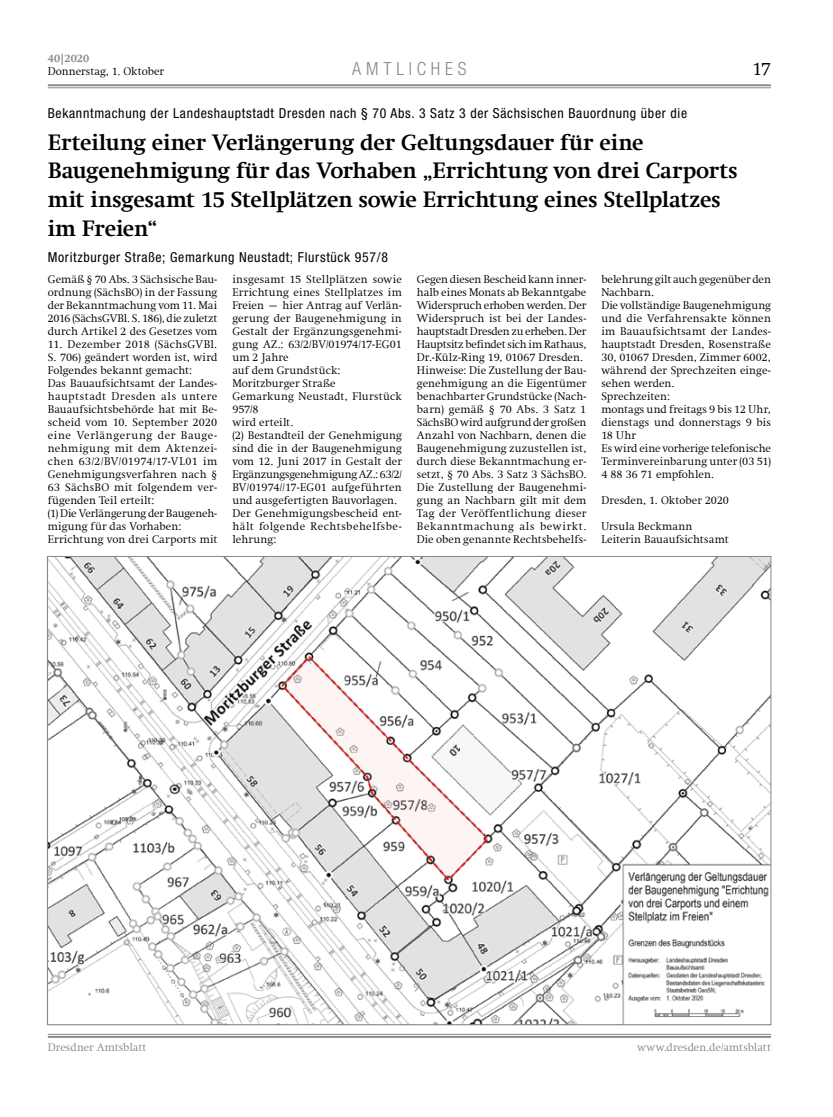
<style>
.page{position:relative;width:833px;height:1117px;background:#fff}
.page>*{position:absolute;margin:0;border:0;box-sizing:border-box;transform-origin:0 0}
.Über-3spaltig{font:700 22.5px/28.8px "Swift Com";letter-spacing:-.005em;color:#000}
.t1{font:300 18.75px "Swift Com";color:#000}
.Rubriktitel{font:300 condensed 18.12px "Helvetica Neue";letter-spacing:.265em;color:#87888a}
.Dachzeile_amtl{font:condensed 13.75px "Helvetica Neue";letter-spacing:.05em;color:#000}
.Unterzeile_amtl{font:condensed 13.75px "Helvetica Neue";letter-spacing:.05em;color:#000}
.Fliesstext{font:300 11.25px/13px "Swift Com";letter-spacing:.01em;color:#000;text-align:justify}
.t2{font:300 11.25px "Swift Com";letter-spacing:.005em;color:#87888a}
.t3{font:700 11.25px "Swift Com";letter-spacing:.005em;color:#87888a}
</style>
<div class="page">
<hr style="left:48px;top:87px;width:723px;height:1px;background:#87888a">
<hr style="left:48px;top:84px;width:723px;height:2px;background:#87888a">
<hr style="left:48px;top:1033px;width:723px;height:1px;background:#87888a">
<hr style="left:48px;top:1035px;width:723px;height:2px;background:#87888a">
<img style="left:49px;top:558px;width:720px;height:464px">
<p class="t3" style="left:48px;top:52px;width:43px">40|2020</p>
<p class="Fliesstext" style="left:48px;top:65px;width:118px">Donnerstag, 1. Oktober</p>
<p class="Rubriktitel" style="left:352px;top:58px;width:116px">AMTLICHES</p>
<p class="Dachzeile_amtl" style="left:48px;top:105px;width:641px">Bekanntmachung der Landeshauptstadt Dresden nach § 70 Abs. 3 Satz 3 der Sächsischen Bauordnung über die</p>
<p class="Über-3spaltig" style="left:48px;top:127px;width:691px">Erteilung einer Verlängerung der Geltungsdauer für eine Baugenehmigung für das Vorhaben „Errichtung von drei Carports mit insgesamt 15 Stellplätzen sowie Errichtung eines Stellplatzes im Freien“</p>
<p class="Unterzeile_amtl" style="left:48px;top:249px;width:342px">Moritzburger Straße; Gemarkung Neustadt; Flurstück 957/8</p>
<h2 class="t1" style="left:752px;top:58px;width:20px">17</h2>
<p class="Fliesstext" style="left:48px;top:273px;width:171px">Gemäß § 70 Abs. 3 Sächsische Bau&shy;ordnung (SächsBO) in der Fassung der Bekanntmachung vom 11. Mai 2016 (SächsGVBl. S. 186), die zuletzt durch Artikel 2 des Gesetzes vom</p>
<p class="Fliesstext" style="left:48px;top:338px;width:171px">11. Dezember 2018 (SächsGVBl.<br>S. 706) geändert worden ist, wird Folgendes bekannt gemacht:</p>
<p class="Fliesstext" style="left:48px;top:377px;width:171px">Das Bauaufsichtsamt der Landes&shy;hauptstadt Dresden als untere Bauaufsichtsbehörde hat mit Be&shy;scheid vom 10. September 2020 eine Verlängerung der Bauge&shy;nehmigung mit dem Aktenzei&shy;chen 63/2/BV/01974/17-VL01 im Genehmigungsverfahren nach § 63 SächsBO mit folgendem ver&shy;fügenden Teil erteilt:</p>
<p class="Fliesstext" style="left:48px;top:507px;width:171px">(1) Die Verlängerung der Baugeneh&shy;migung für das Vorhaben:</p>
<p class="Fliesstext" style="left:48px;top:533px;width:171px">Errichtung von drei Carports mit</p>
<p class="Fliesstext" style="left:232px;top:273px;width:171px">insgesamt 15 Stellplätzen sowie Errichtung eines Stellplatzes im Freien – hier Antrag auf Verlän&shy;gerung der Baugenehmigung in Gestalt der Ergänzungsgenehmi&shy;gung AZ.: 63/2/BV/01974/17-EG01 um 2 Jahre</p>
<p class="Fliesstext" style="left:232px;top:364px;width:110px">auf dem Grundstück:</p>
<p class="Fliesstext" style="left:232px;top:377px;width:105px">Moritzburger Straße</p>
<p class="Fliesstext" style="left:232px;top:390px;width:171px">Gemarkung Neustadt, Flurstück<br>957/8</p>
<p class="Fliesstext" style="left:232px;top:416px;width:63px">wird erteilt.</p>
<p class="Fliesstext" style="left:232px;top:429px;width:171px">(2) Bestandteil der Genehmigung sind die in der Baugenehmigung vom 12. Juni 2017 in Gestalt der Ergänzungsgenehmigung AZ.: 63/2/ BV/01974//17-EG01 aufgeführten und ausgefertigten Bauvorlagen.</p>
<p class="Fliesstext" style="left:232px;top:507px;width:171px">Der Genehmigungsbescheid ent&shy;hält folgende Rechtsbehelfsbe&shy;lehrung:</p>
<p class="Fliesstext" style="left:417px;top:273px;width:171px">Gegen diesen Bescheid kann inner&shy;halb eines Monats ab Bekanntgabe Widerspruch erhoben werden. Der Widerspruch ist bei der Landes&shy;hauptstadt Dresden zu erheben. Der Hauptsitz befindet sich im Rathaus, Dr.-Külz-Ring 19, 01067 Dresden.</p>
<p class="Fliesstext" style="left:417px;top:364px;width:171px">Hinweise: Die Zustellung der Bau&shy;genehmigung an die Eigentümer benachbarter Grundstücke (Nach&shy;barn) gemäß § 70 Abs. 3 Satz 1<br>SächsBO wird aufgrund der großen Anzahl von Nachbarn, denen die Baugenehmigung zuzustellen ist, durch diese Bekanntmachung er&shy;setzt, § 70 Abs. 3 Satz 3 SächsBO.<br>Die Zustellung der Baugenehmi&shy;gung an Nachbarn gilt mit dem Tag der Veröffentlichung dieser Bekanntmachung als bewirkt.<br>Die oben genannte Rechtsbehelfs-</p>
<p class="Fliesstext" style="left:601px;top:273px;width:171px">belehrung gilt auch gegenüber den<br>Nachbarn.</p>
<p class="Fliesstext" style="left:601px;top:299px;width:171px">Die vollständige Baugenehmigung und die Verfahrensakte können im Bauaufsichtsamt der Landes&shy;hauptstadt Dresden, Rosenstraße 30, 01067 Dresden, Zimmer 6002, während der Sprechzeiten einge&shy;sehen werden.</p>
<p class="Fliesstext" style="left:601px;top:390px;width:70px">Sprechzeiten:</p>
<p class="Fliesstext" style="left:601px;top:403px;width:171px">montags und freitags 9 bis 12 Uhr, dienstags und donnerstags 9 bis 18 Uhr</p>
<p class="Fliesstext" style="left:601px;top:442px;width:171px">Es wird eine vorherige telefonische Terminvereinbarung unter (03 51)<br>4 88 36 71 empfohlen.</p>
<p class="Fliesstext" style="left:601px;top:494px;width:129px">Dresden, 1. Oktober 2020</p>
<p class="Fliesstext" style="left:601px;top:520px;width:93px">Ursula Beckmann</p>
<p class="Fliesstext" style="left:601px;top:533px;width:129px">Leiterin Bauaufsichtsamt</p>
<p class="t2" style="left:48px;top:1040px;width:100px">Dresdner Amtsblatt</p>
<p class="t2" style="left:637px;top:1040px;width:135px">www.dresden.de/amtsblatt</p>
</div>
